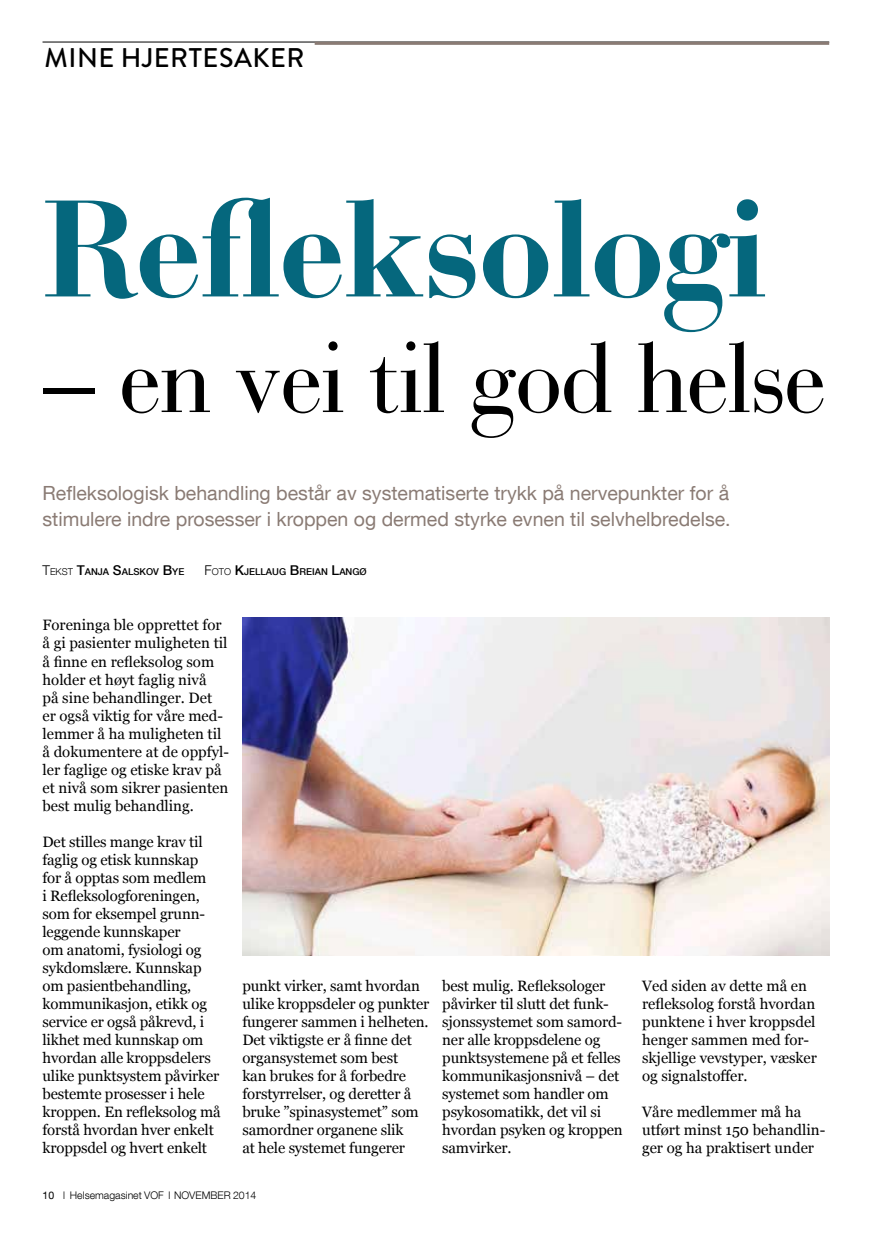
<style>
.page{position:relative;width:893px;height:1234px;background:#fff}
.page>*{position:absolute;margin:0;border:0;box-sizing:border-box;transform-origin:0 0}
.t1{font:700 143.7px "Bauer Bodoni BT";color:#05677d}
.t2{font:103.5px "Bauer Bodoni BT";color:#000}
.t3{font:500 27px "Brandon Grotesque";letter-spacing:.02em;color:#000}
.t4{font:19.5px/25.5px "Helvetica Neue LT Com";color:#8a7b74}
.t5{font:15px/18px "Georgia";letter-spacing:-.01em;color:#000}
.t6{font:300 10.5px "Helvetica Neue LT Com";color:#000}
.t7{font:500 9.45px "Helvetica Neue LT Com";color:#000}
.s1{font-weight:300;font-size:13.5px}
.s2{font-weight:300}
.s3{font-size:13.5px}
.s4{font-weight:400}
</style>
<div class="page">
<hr style="left:43px;top:42px;width:786px;height:1px;background:#000">
<hr style="left:315px;top:42px;width:514px;height:3px;background:#8a7b74">
<img style="left:242px;top:617px;width:587px;height:338px">
<h3 class="t3" style="left:44px;top:39px;width:261px">MINE HJERTESAKER</h3>
<h1 class="t1" style="left:43px;top:158px;width:725px">Refleksologi</h1>
<h2 class="t2" style="left:43px;top:315px;width:784px">– en vei til god helse</h2>
<h3 class="t4" style="left:43px;top:480px;width:690px">Refleksologisk behandling består av systematiserte trykk på nervepunkter for å stimulere indre prosesser i kroppen og dermed styrke evnen til selvhelbredelse.</h3>
<p class="t7" style="left:43px;top:565px;width:143px"><span class="s1">T</span><span class="s2">EKST</span> <span class="s3">T</span>ANJA <span class="s3">S</span>ALSKOV <span class="s3">B</span>YE</p>
<p class="t7" style="left:205px;top:565px;width:164px"><span class="s1">F</span><span class="s2">OTO</span> <span class="s3">K</span>JELLAUG <span class="s3">B</span>REIAN <span class="s3">L</span>ANGØ</p>
<p class="t5" style="left:43px;top:615px;width:188px">Foreninga ble opprettet for å gi pasienter muligheten til å finne en refleksolog som holder et høyt faglig nivå<br>på sine behandlinger. Det er også viktig for våre med&shy;lemmer å ha muligheten til å dokumentere at de oppfyl&shy;ler faglige og etiske krav på et nivå som sikrer pasienten best mulig behandling.</p>
<p class="t5" style="left:43px;top:831px;width:180px">Det stilles mange krav til faglig og etisk kunnskap for å opptas som medlem<br>i Refleksologforeningen, som for eksempel grunn&shy;leggende kunnskaper<br>om anatomi, fysiologi og sykdomslære. Kunnskap om pasientbehandling, kommunikasjon, etikk og service er også påkrevd, i likhet med kunnskap om hvordan alle kroppsdelers ulike punktsystem påvirker bestemte prosesser i hele kroppen. En refleksolog må forstå hvordan hver enkelt kroppsdel og hvert enkelt</p>
<p class="t5" style="left:242px;top:975px;width:189px">punkt virker, samt hvordan ulike kroppsdeler og punkter fungerer sammen i helheten.<br>Det viktigste er å finne det organsystemet som best<br>kan brukes for å forbedre forstyrrelser, og deretter å bruke ”spinasystemet” som samordner organene slik<br>at hele systemet fungerer</p>
<p class="t5" style="left:442px;top:975px;width:182px">best mulig. Refleksologer påvirker til slutt det funk&shy;sjonssystemet som samord&shy;ner alle kroppsdelene og punktsystemene på et felles kommunikasjonsnivå – det systemet som handler om psykosomatikk, det vil si hvordan psyken og kroppen samvirker.</p>
<p class="t5" style="left:642px;top:975px;width:176px">Ved siden av dette må en refleksolog forstå hvordan punktene i hver kroppsdel henger sammen med for&shy;skjellige vevstyper, væsker og signalstoffer.</p>
<p class="t5" style="left:642px;top:1101px;width:185px">Våre medlemmer må ha utført minst 150 behandlin&shy;ger og ha praktisert under</p>
<p class="t6" style="left:43px;top:1188px;width:215px"><span class="s4">10</span> l Helsemagasinet VOF l NOVEMBER 2014</p>
</div>
